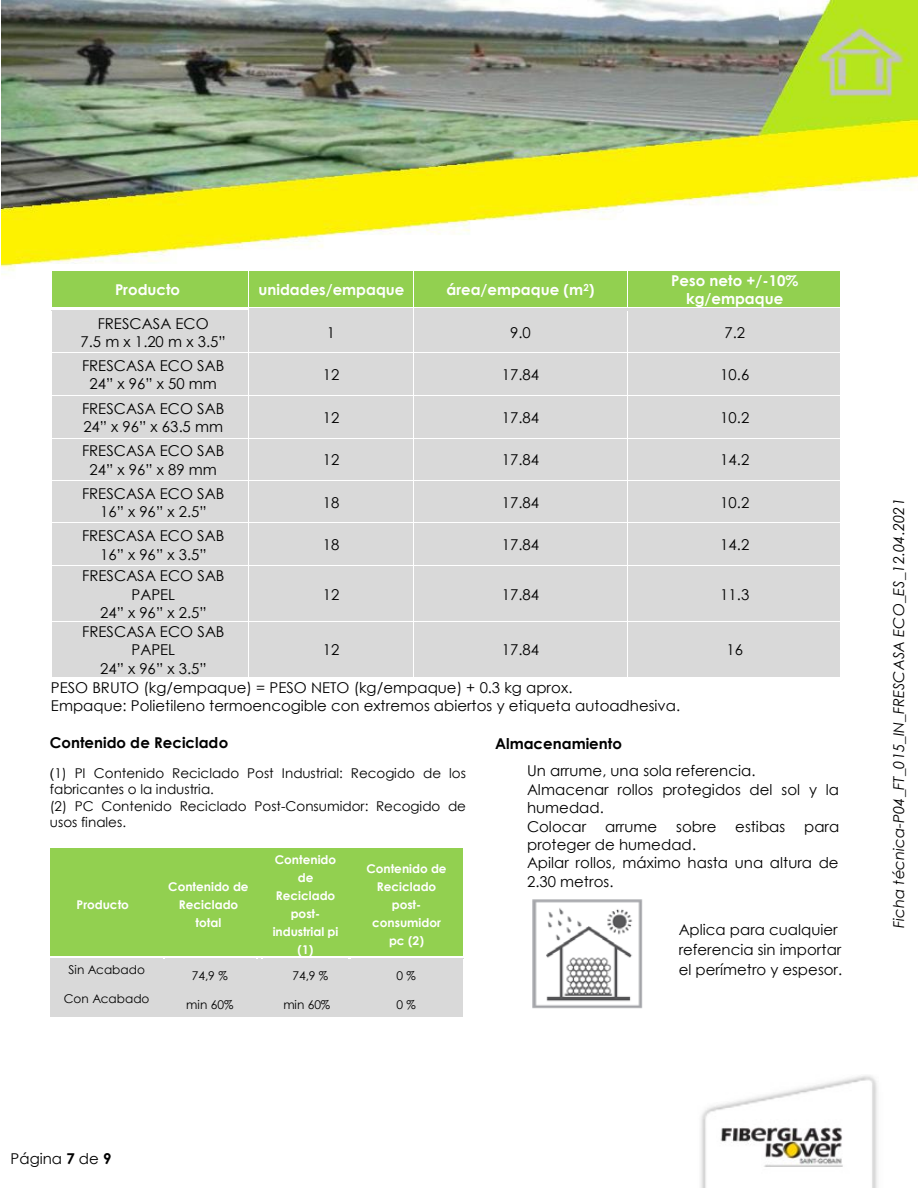
<style>
.page{position:relative;width:918px;height:1188px;background:#fff}
.page>*{position:absolute;margin:0;border:0;box-sizing:border-box;transform-origin:0 0}
.t1{font:15px/18.3px "Century Gothic";color:#000;text-align:center}
.t2{font:700 15px/18.3px "Century Gothic";color:#fff;text-align:center}
.t3{font:italic 15px "Century Gothic";color:#000}
.t4{font:700 15px "Century Gothic";color:#000}
.t5{font:13.5px/16.5px "Century Gothic";color:#000}
.t6{font:700 12px/18px "Century Gothic";color:#fff;text-align:center}
.t7{font:12px "Century Gothic";color:#000}
.s1{font-family:"Arial"}
.s2{font-weight:700}
</style>
<div class="page">
<img style="left:701px;top:1075px;width:176px;height:113px">
<img style="left:2px;top:0;width:916px;height:275px">
<div style="left:50px;top:848px;width:114px;height:108px;background:#92d050"></div>
<div style="left:164px;top:848px;width:97px;height:108px;background:#92d050"></div>
<div style="left:261px;top:848px;width:88px;height:108px;background:#92d050"></div>
<div style="left:349px;top:848px;width:114px;height:108px;background:#92d050"></div>
<div style="left:50px;top:959px;width:114px;height:29px;background:#d9d9d9"></div>
<div style="left:164px;top:959px;width:92px;height:29px;background:#d9d9d9"></div>
<div style="left:256px;top:959px;width:93px;height:29px;background:#d9d9d9"></div>
<div style="left:349px;top:959px;width:114px;height:29px;background:#d9d9d9"></div>
<div style="left:50px;top:988px;width:114px;height:29px;background:#d9d9d9"></div>
<div style="left:164px;top:988px;width:92px;height:29px;background:#d9d9d9"></div>
<div style="left:256px;top:988px;width:93px;height:29px;background:#d9d9d9"></div>
<div style="left:349px;top:988px;width:114px;height:29px;background:#d9d9d9"></div>
<div style="left:40px;top:264px;width:852px;height:461px;background:#fff"></div>
<div style="left:52px;top:271px;width:196px;height:36px;background:#92d050"></div>
<div style="left:249px;top:271px;width:164px;height:36px;background:#92d050"></div>
<div style="left:414px;top:271px;width:213px;height:36px;background:#92d050"></div>
<div style="left:630px;top:271px;width:208px;height:18px;background:#92d050"></div>
<div style="left:630px;top:289px;width:208px;height:18px;background:#92d050"></div>
<div style="left:52px;top:311px;width:196px;height:41px;background:#d9d9d9"></div>
<div style="left:249px;top:311px;width:164px;height:41px;background:#d9d9d9"></div>
<div style="left:414px;top:311px;width:213px;height:41px;background:#d9d9d9"></div>
<div style="left:628px;top:311px;width:212px;height:41px;background:#d9d9d9"></div>
<svg style="left:52px;top:310px;width:196px;height:1px"></svg>
<hr style="left:249px;top:308px;width:164px;height:3px;background:#d9d9d9">
<hr style="left:414px;top:308px;width:213px;height:3px;background:#d9d9d9">
<hr style="left:628px;top:308px;width:212px;height:3px;background:#d9d9d9">
<div style="left:52px;top:353px;width:196px;height:42px;background:#d9d9d9"></div>
<div style="left:249px;top:353px;width:164px;height:42px;background:#d9d9d9"></div>
<div style="left:414px;top:353px;width:213px;height:42px;background:#d9d9d9"></div>
<div style="left:628px;top:353px;width:212px;height:42px;background:#d9d9d9"></div>
<div style="left:52px;top:396px;width:196px;height:42px;background:#d9d9d9"></div>
<div style="left:249px;top:396px;width:164px;height:42px;background:#d9d9d9"></div>
<div style="left:414px;top:396px;width:213px;height:42px;background:#d9d9d9"></div>
<div style="left:628px;top:396px;width:212px;height:42px;background:#d9d9d9"></div>
<div style="left:52px;top:438px;width:196px;height:42px;background:#d9d9d9"></div>
<div style="left:249px;top:438px;width:164px;height:42px;background:#d9d9d9"></div>
<div style="left:414px;top:438px;width:213px;height:42px;background:#d9d9d9"></div>
<div style="left:628px;top:438px;width:212px;height:42px;background:#d9d9d9"></div>
<hr style="left:52px;top:438px;width:196px;height:1px;background:#fff">
<hr style="left:249px;top:438px;width:164px;height:1px;background:#fff">
<hr style="left:414px;top:438px;width:213px;height:1px;background:#fff">
<hr style="left:628px;top:438px;width:212px;height:1px;background:#fff">
<div style="left:52px;top:481px;width:196px;height:42px;background:#d9d9d9"></div>
<div style="left:249px;top:481px;width:164px;height:42px;background:#d9d9d9"></div>
<div style="left:414px;top:481px;width:213px;height:42px;background:#d9d9d9"></div>
<div style="left:628px;top:481px;width:212px;height:42px;background:#d9d9d9"></div>
<div style="left:52px;top:523px;width:196px;height:42px;background:#d9d9d9"></div>
<div style="left:249px;top:523px;width:164px;height:42px;background:#d9d9d9"></div>
<div style="left:414px;top:523px;width:213px;height:42px;background:#d9d9d9"></div>
<div style="left:628px;top:523px;width:212px;height:42px;background:#d9d9d9"></div>
<hr style="left:52px;top:523px;width:196px;height:1px;background:#fff">
<hr style="left:249px;top:523px;width:164px;height:1px;background:#fff">
<hr style="left:414px;top:523px;width:213px;height:1px;background:#fff">
<hr style="left:628px;top:523px;width:212px;height:1px;background:#fff">
<div style="left:52px;top:566px;width:196px;height:55px;background:#d9d9d9"></div>
<div style="left:249px;top:566px;width:164px;height:55px;background:#d9d9d9"></div>
<div style="left:414px;top:566px;width:213px;height:55px;background:#d9d9d9"></div>
<div style="left:628px;top:566px;width:212px;height:55px;background:#d9d9d9"></div>
<div style="left:52px;top:622px;width:196px;height:55px;background:#d9d9d9"></div>
<div style="left:249px;top:622px;width:164px;height:55px;background:#d9d9d9"></div>
<div style="left:414px;top:622px;width:213px;height:55px;background:#d9d9d9"></div>
<div style="left:628px;top:622px;width:212px;height:55px;background:#d9d9d9"></div>
<img style="left:532px;top:899px;width:111px;height:110px">
<p class="t2" style="left:115px;top:280px;width:67px">Producto</p>
<p class="t2" style="left:259px;top:280px;width:148px">unidades/empaque</p>
<p class="t2" style="left:446px;top:280px;width:150px">área/empaque (m<sup>2</sup>)</p>
<p class="t2" style="left:671px;top:271px;width:129px">Peso neto +/-10% kg/empaque</p>
<p class="t1" style="left:81px;top:314px;width:147px">FRESCASA ECO<br>7.5 m x 1.20 m x 3.5”</p>
<p class="t1" style="left:327px;top:323px;width:10px">1</p>
<p class="t1" style="left:510px;top:323px;width:22px">9.0</p>
<p class="t1" style="left:725px;top:323px;width:22px">7.2</p>
<p class="t1" style="left:82px;top:356px;width:144px">FRESCASA ECO SAB<br>24” x 96” x 50 mm</p>
<p class="t1" style="left:323px;top:365px;width:18px">12</p>
<p class="t1" style="left:502px;top:365px;width:39px">17.84</p>
<p class="t1" style="left:720px;top:365px;width:30px">10.6</p>
<p class="t1" style="left:82px;top:399px;width:144px;text-align:left">FRESCASA ECO SAB<br>24” x 96” x 63.5 mm</p>
<p class="t1" style="left:323px;top:408px;width:18px">12</p>
<p class="t1" style="left:502px;top:408px;width:39px">17.84</p>
<p class="t1" style="left:720px;top:408px;width:30px">10.2</p>
<p class="t1" style="left:82px;top:441px;width:144px">FRESCASA ECO SAB<br>24” x 96” x 89 mm</p>
<p class="t1" style="left:323px;top:451px;width:18px">12</p>
<p class="t1" style="left:502px;top:451px;width:39px">17.84</p>
<p class="t1" style="left:720px;top:451px;width:30px">14.2</p>
<p class="t1" style="left:82px;top:484px;width:144px">FRESCASA ECO SAB<br>16” x 96” x 2.5”</p>
<p class="t1" style="left:323px;top:493px;width:18px">18</p>
<p class="t1" style="left:502px;top:493px;width:39px">17.84</p>
<p class="t1" style="left:720px;top:493px;width:30px">10.2</p>
<p class="t1" style="left:82px;top:526px;width:144px">FRESCASA ECO SAB<br>16” x 96” x 3.5”</p>
<p class="t1" style="left:323px;top:536px;width:18px">18</p>
<p class="t1" style="left:502px;top:536px;width:39px">17.84</p>
<p class="t1" style="left:720px;top:536px;width:30px">14.2</p>
<p class="t1" style="left:82px;top:566px;width:144px">FRESCASA ECO SAB<br>PAPEL<br>24” x 96” x 2.5”</p>
<p class="t1" style="left:323px;top:585px;width:18px">12</p>
<p class="t1" style="left:502px;top:585px;width:39px">17.84</p>
<p class="t1" style="left:720px;top:585px;width:30px">11.3</p>
<p class="t1" style="left:82px;top:622px;width:144px">FRESCASA ECO SAB<br>PAPEL<br>24” x 96” x 3.5”</p>
<p class="t1" style="left:323px;top:641px;width:18px">12</p>
<p class="t1" style="left:502px;top:641px;width:39px">17.84</p>
<p class="t1" style="left:727px;top:641px;width:18px">16</p>
<p class="t1" style="left:51px;top:678px;width:631px;text-align:left">PESO BRUTO (kg/empaque) = PESO NETO (kg/empaque) + 0.3 kg aprox.<br>Empaque: Polietileno termoencogible con extremos abiertos y etiqueta autoadhesiva.</p>
<p class="t4" style="left:50px;top:731px;width:180px">Contenido de Reciclado</p>
<p class="t5" style="left:50px;top:764px;width:418px"><span class="s1">(</span>1) PI Contenido Reciclado Post Industrial: Recogido de los fabricantes o la industria.<br>(2) PC Contenido Reciclado Post-Consumidor: Recogido de usos finales.</p>
<p class="t6" style="left:76px;top:895px;width:54px">Producto</p>
<p class="t7" style="left:69px;top:961px;width:78px">Sin Acabado</p>
<p class="t7" style="left:64px;top:991px;width:87px">Con Acabado</p>
<p class="t6" style="left:168px;top:877px;width:82px">Contenido de<br>Reciclado total</p>
<p class="t6" style="left:273px;top:850px;width:67px">Contenido de<br>Reciclado post&shy;industrial pi (1)</p>
<p class="t6" style="left:366px;top:859px;width:82px">Contenido de<br>Reciclado post&shy;consumidor pc (2)</p>
<p class="t7" style="left:192px;top:967px;width:37px">74,9 %</p>
<p class="t7" style="left:292px;top:967px;width:37px">74,9 %</p>
<p class="t7" style="left:396px;top:967px;width:21px">0 %</p>
<p class="t7" style="left:186px;top:996px;width:49px">min 60%</p>
<p class="t7" style="left:283px;top:996px;width:48px">min 60%</p>
<p class="t7" style="left:396px;top:996px;width:21px">0 %</p>
<p class="t4" style="left:495px;top:732px;width:129px">Almacenamiento</p>
<p class="t1" style="left:527px;top:762px;width:313px;text-align:left">Un arrume, una sola referencia.<br>Almacenar rollos protegidos del sol y la humedad.<br>Colocar</p>
<p class="t1" style="left:605px;top:817px;width:53px">arrume</p>
<p class="t1" style="left:676px;top:817px;width:42px">sobre</p>
<p class="t1" style="left:735px;top:817px;width:51px">estibas</p>
<p class="t1" style="left:804px;top:817px;width:37px">para</p>
<p class="t1" style="left:527px;top:835px;width:313px;text-align:left">proteger de humedad.<br>Apilar rollos, máximo hasta una altura de<br>2.30 metros.</p>
<p class="t1" style="left:679px;top:920px;width:165px;line-height:20px;text-align:left">Aplica para cualquier referencia sin importar el perímetro y espesor.</p>
<p class="t3" style="left:888px;top:928px;width:432px;rotate:-90deg">Ficha técnica-P04_FT_015_IN_FRESCASA ECO_ES_12.04.2021</p>
<p class="t1" style="left:11px;top:1149px;width:102px">Página <span class="s2">7</span> de <span class="s2">9</span></p>
</div>
